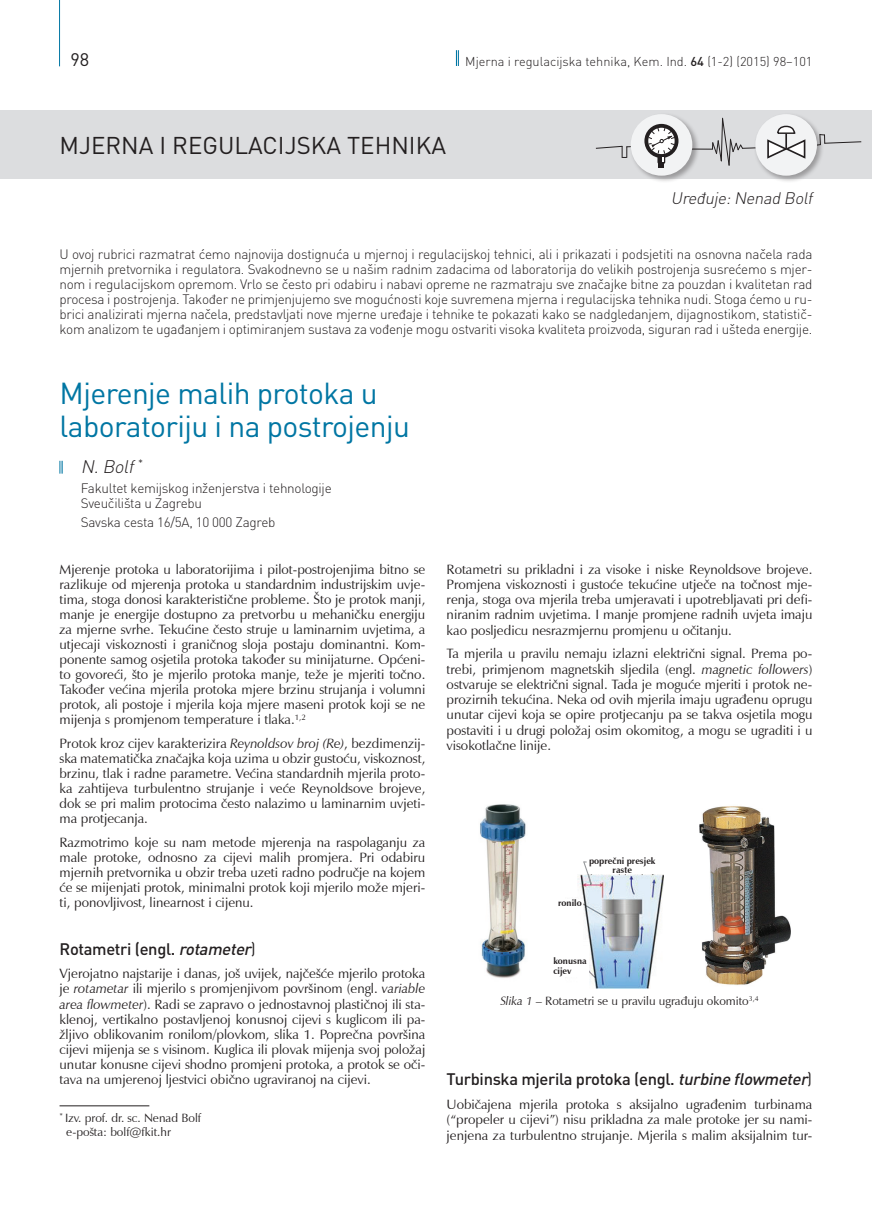
<style>
.page{position:relative;width:872px;height:1212px;background:#fff}
.page>*{position:absolute;margin:0;border:0;box-sizing:border-box;transform-origin:0 0}
._23_Naslov_rubrike{font:30px/33px "DIN Pro";letter-spacing:-.02em;color:#0076a3}
.t1{font:24px "DIN Pro";color:#231f20}
._24_Autor_rubrike{font:italic 300 18px "DIN Pro";color:#231f20}
.t2{font:18px "DIN Pro";color:#231f20}
._34_Naslov_rubrika{font:500 16.5px "DIN Pro";letter-spacing:-.02em;color:#231f20}
.t3{font:italic 300 16.5px "DIN Pro";color:#231f20}
._26_Tekst_rubrike{font:13.5px/15px "Zapf Humanist Roman KUI";color:#231f20;text-align:justify}
._03_ADRESA_AUTORA{font:300 13.5px/15px "DIN Pro";letter-spacing:-.02em;color:#231f20;text-align:justify}
._25_Adresa_autora_ru{font:300 13.5px/15px "DIN Pro";letter-spacing:-.02em;color:#231f20}
.t4{font:300 12.75px "DIN Pro";color:#231f20}
._06_AUTOR_ZA_DOPISIV{font:12px "Zapf Humanist Roman KUI";color:#231f20}
._26_Tekst_rubrike-2{font:12px "Zapf Humanist Roman KUI";color:#231f20}
.t5{font:9px/9.3px "Zapf Humanist Bold KUI";color:#231f20;text-align:center}
.s1{font-weight:500}
.s2{font-family:"Zapf Humanist Italic KUI"}
.s3{font-style:italic}
.s4{font-weight:400}
</style>
<div class="page">
<svg style="left:456px;top:50px;width:3px;height:16px"></svg>
<hr style="left:59px;top:0;width:1px;height:66px;background:#0076a3">
<div style="left:0;top:111px;width:872px;height:68px;background:#dcdddf"></div>
<img style="left:480px;top:804px;width:46px;height:174px">
<img style="left:577px;top:875px;width:87px;height:114px">
<div style="left:553px;top:957px;width:35px;height:20px;background:#fff"></div>
<div style="left:558px;top:900px;width:24px;height:10px;background:#fff"></div>
<img style="left:699px;top:806px;width:92px;height:179px">
<svg style="left:60px;top:461px;width:3px;height:13px"></svg>
<hr style="left:60px;top:1105px;width:89px;height:1px;background:#231f20">
<hr style="left:654px;top:148px;width:58px;height:2px;background:#231f20">
<svg style="left:595px;top:145px;width:34px;height:13px"></svg>
<svg style="left:824px;top:134px;width:38px;height:10px"></svg>
<div style="left:629px;top:112px;width:71px;height:71px;background:#231f20;opacity:.35"></div>
<div style="left:630px;top:114px;width:62px;height:62px;background:#f2f3f4;border-radius:50%"></div>
<div style="left:644px;top:124px;width:34px;height:34px;border:4px solid #231f20;border-radius:50%"></div>
<svg style="left:648px;top:127px;width:27px;height:41px"></svg>
<div style="left:753px;top:112px;width:71px;height:71px;background:#231f20;opacity:.35"></div>
<div style="left:755px;top:114px;width:62px;height:62px;background:#f2f3f4;border-radius:50%"></div>
<svg style="left:711px;top:117px;width:95px;height:50px"></svg>
<svg style="left:582px;top:861px;width:11px;height:25px"></svg>
<p class="t2" style="left:71px;top:47px;width:20px">98</p>
<p class="t4" style="left:465px;top:53px;width:349px">Mjerna i regulacijska tehnika, Kem. Ind. <span class="s1">64</span> (1-2) (2015) 98−101</p>
<h2 class="t1" style="left:60px;top:129px;width:388px">MJERNA I REGULACIJSKA TEHNIKA</h2>
<p class="t3" style="left:671px;top:187px;width:147px">Uređuje:Nenad Bolf</p>
<p class="_03_ADRESA_AUTORA" style="left:60px;top:246px;width:754px">U ovoj rubrici razmatrat ćemo najnovija dostignuća u mjernoj i regulacijskoj tehnici, ali i prikazati i podsjetiti na osnovna načela rada mjernih pretvornika i regulatora. Svakodnevno se u našim radnim zadacima od laboratorija do velikih postrojenja susrećemo s mjer&shy;nom i regulacijskom opremom. Vrlo se često pri odabiru i nabavi opreme ne razmatraju sve značajke bitne za pouzdan i kvalitetan rad procesa i postrojenja. Također ne primjenjujemo sve mogućnosti koje suvremena mjerna i regulacijska tehnika nudi. Stoga ćemo u ru&shy;brici analizirati mjerna načela, predstavljati nove mjerne uređaje i tehnike te pokazati kako se nadgledanjem, dijagnostikom, statistič&shy;kom analizom te ugađanjem i optimiranjem sustava za vođenje mogu ostvariti visoka kvaliteta proizvoda, siguran rad i ušteda energije.</p>
<p class="_23_Naslov_rubrike" style="left:60px;top:376px;width:352px">Mjerenje malih protoka u laboratoriju i na postrojenju</p>
<p class="_24_Autor_rubrike" style="left:81px;top:455px;width:64px">N.Bolf<sup>*</sup></p>
<p class="_25_Adresa_autora_ru" style="left:81px;top:480px;width:252px">Fakultet kemijskog inženjerstva i tehnologije<br>Sveučilišta u Zagrebu</p>
<p class="_25_Adresa_autora_ru" style="left:81px;top:514px;width:196px">Savska cesta 16/5A, 10 000 Zagreb</p>
<p class="_26_Tekst_rubrike" style="left:60px;top:562px;width:367px">Mjerenje protoka u laboratorijima i pilot-postrojenjima bitno se razlikuje od mjerenja protoka u standardnim industrijskim uvje&shy;tima, stoga donosi karakteristične probleme. Što je protok manji, manje je energije dostupno za pretvorbu u mehaničku energiju za mjerne svrhe. Tekućine često struje u laminarnim uvjetima, a utjecaji viskoznosti i graničnog sloja postaju dominantni. Kom&shy;ponente samog osjetila protoka također su minijaturne. Općeni&shy;to govoreći, što je mjerilo protoka manje, teže je mjeriti točno.<br>Također većina mjerila protoka mjere brzinu strujanja i volumni protok, ali postoje i mjerila koja mjere maseni protok koji se ne mijenja s promjenom temperature i tlaka.<sup>1,2</sup></p>
<p class="_26_Tekst_rubrike" style="left:60px;top:736px;width:367px">Protok kroz cijev karakterizira <span class="s2">Reynoldsov broj (Re)</span>, bezdimenzij&shy;ska matematička značajka koja uzima u obzir gustoću, viskoznost, brzinu, tlak i radne parametre. Većina standardnih mjerila proto&shy;ka zahtijeva turbulentno strujanje i veće Reynoldsove brojeve, dok se pri malim protocima često nalazimo u laminarnim uvjeti&shy;ma protjecanja.</p>
<p class="_26_Tekst_rubrike" style="left:60px;top:835px;width:367px">Razmotrimo koje su nam metode mjerenja na raspolaganju za male protoke, odnosno za cijevi malih promjera. Pri odabiru mjernih pretvornika u obzir treba uzeti radno područje na kojem će se mijenjati protok, minimalni protok koji mjerilo može mjeri&shy;ti, ponovljivost, linearnost i cijenu.</p>
<p class="_34_Naslov_rubrika" style="left:60px;top:937px;width:198px">Rotametri (engl. <span class="s3">rotameter</span><span class="s4">)</span></p>
<p class="_26_Tekst_rubrike" style="left:60px;top:967px;width:367px">Vjerojatno najstarije i danas, još uvijek, najčešće mjerilo protoka je <span class="s2">rotametar</span> ili mjerilo s promjenjivom površinom (engl. <span class="s2">variable area flowmeter</span>). Radi se zapravo o jednostavnoj plastičnoj ili sta&shy;klenoj, vertikalno postavljenoj konusnoj cijevi s kuglicom ili pa&shy;žljivo oblikovanim ronilom/plovkom, slika 1. Poprečna površina cijevi mijenja se s visinom. Kuglica ili plovak mijenja svoj položaj unutar konusne cijevi shodno promjeni protoka, a protok se oči&shy;tava na umjerenoj ljestvici obično ugraviranoj na cijevi.</p>
<p class="_06_AUTOR_ZA_DOPISIV" style="left:60px;top:1110px;width:143px"><sup>*</sup> Izv. prof. dr. sc. Nenad Bolf</p>
<p class="_06_AUTOR_ZA_DOPISIV" style="left:66px;top:1123px;width:106px">e-pošta: bolf@fkit.hr</p>
<p class="_26_Tekst_rubrike" style="left:446px;top:562px;width:367px">Rotametri su prikladni i za visoke i niske Reynoldsove brojeve.<br>Promjena viskoznosti i gustoće tekućine utječe na točnost mje&shy;renja, stoga ova mjerila treba umjeravati i upotrebljavati pri defi&shy;niranim radnim uvjetima. I manje promjene radnih uvjeta imaju kao posljedicu nesrazmjernu promjenu u očitanju.</p>
<p class="_26_Tekst_rubrike" style="left:446px;top:647px;width:367px">Ta mjerila u pravilu nemaju izlazni električni signal. Prema po&shy;trebi, primjenom magnetskih sljedila (engl. <span class="s2">magnetic followers</span>) ostvaruje se električni signal. Tada je moguće mjeriti i protok ne&shy;prozirnih tekućina. Neka od ovih mjerila imaju ugrađenu oprugu unutar cijevi koja se opire protjecanju pa se takva osjetila mogu postaviti i u drugi položaj osim okomitog, a mogu se ugraditi i u visokotlačne linije.</p>
<p class="t5" style="left:589px;top:856px;width:68px">poprečni presjek raste</p>
<p class="t5" style="left:558px;top:899px;width:25px">ronilo</p>
<p class="t5" style="left:553px;top:956px;width:35px;text-align:left">konusna cijev</p>
<p class="_26_Tekst_rubrike-2" style="left:500px;top:992px;width:260px"><span class="s2">Slika 1 –</span> Rotametri se u pravilu ugrađuju okomito<sup>3,4</sup></p>
<p class="_34_Naslov_rubrika" style="left:446px;top:1068px;width:367px">Turbinska mjerila protoka (engl. <span class="s3">turbine flowmeter</span><span class="s4">)</span></p>
<p class="_26_Tekst_rubrike" style="left:446px;top:1097px;width:367px">Uobičajena mjerila protoka s aksijalno ugrađenim turbinama (“propeler u cijevi”) nisu prikladna za male protoke jer su nami&shy;jenjena za turbulentno strujanje. Mjerila s malim aksijalnim tur-</p>
</div>
